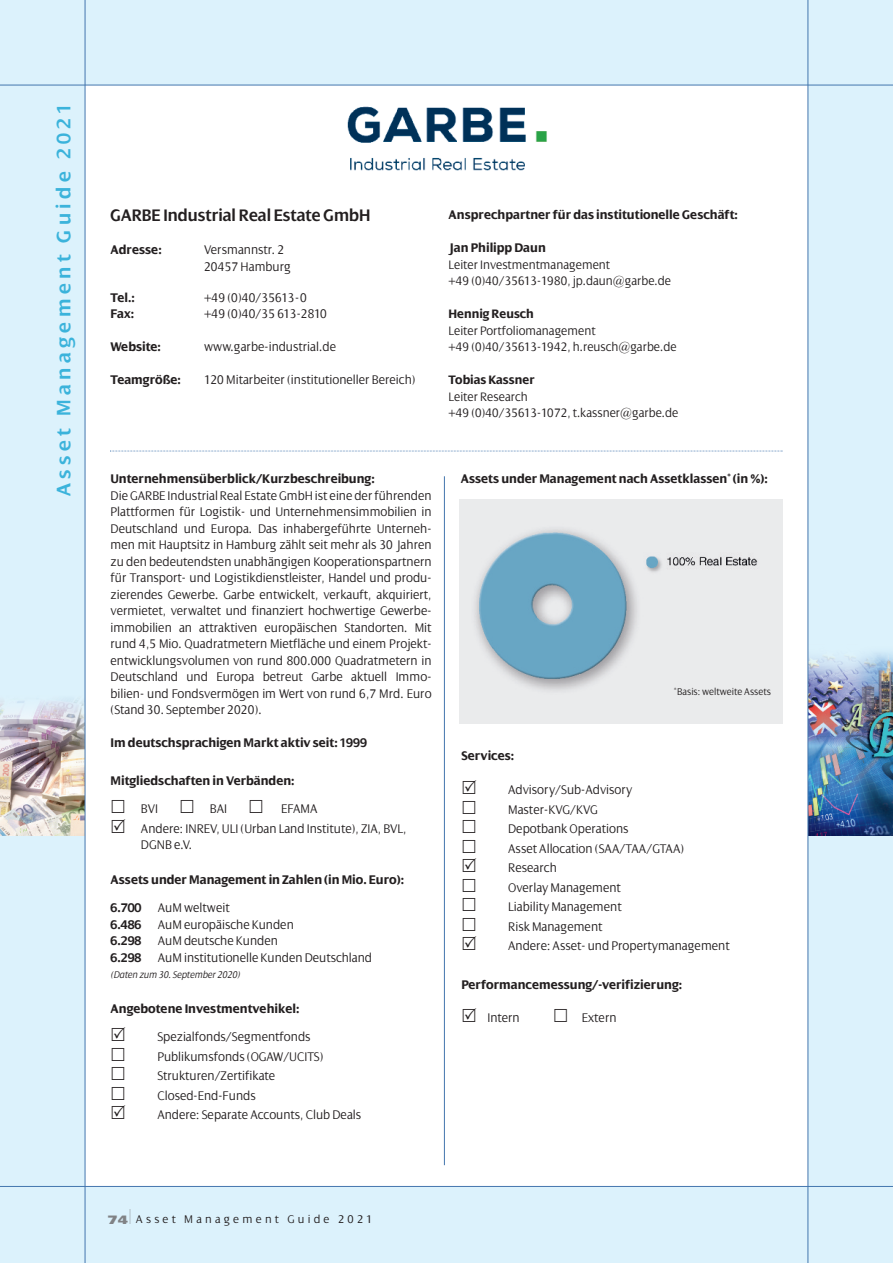
<style>
.page{position:relative;width:893px;height:1263px;background:#dcf2fc}
.page>*{position:absolute;margin:0;border:0;box-sizing:border-box;transform-origin:0 0}
.t1{font:600 21px "Dialog";letter-spacing:.21em;color:#3bb3db}
.t2{font:600 18px "Dialog";color:#231f20;scale:.95 1}
.t3{font:300 13.5px/16.5px "Dialog";color:#231f20;scale:.95 1}
.t4{font:700 13.5px/28.5px "Dialog";color:#231f20;scale:.95 1}
.t5{font:300 13.5px "Dialog";letter-spacing:-.025em;color:#231f20;scale:.95 1}
.t6{font:300 13.2px/16.5px "Dialog";color:#231f20;scale:.95 1}
.t7{font:700 13.2px "Dialog";color:#231f20;scale:.95 1}
.t8{font:300 12px "Dialog";letter-spacing:.265em;color:#231f20}
.t9{font:italic 300 10.5px "Dialog";color:#231f20;scale:.95 1}
.t10{font:300 10.5px "Dialog";color:#231f20;scale:.95 1}
.s1{font-weight:300}
.s2{font-weight:700}
.s3{font-family:"Univers";font-weight:900;font-stretch:expanded;color:#808285}
.s4{font-family:"Helvetica Neue";font-weight:200;font-size:21px;color:#808285}
</style>
<div class="page">
<img style="left:0;top:525px;width:85px;height:310px">
<img style="left:808px;top:511px;width:85px;height:324px">
<div style="left:85px;top:85px;width:723px;height:1101px;background:#fff"></div>
<hr style="left:0;top:85px;width:893px;height:1px;background:#4376ae">
<hr style="left:85px;top:0;width:1px;height:1263px;background:#4376ae">
<hr style="left:807px;top:0;width:1px;height:1263px;background:#4376ae">
<hr style="left:0;top:1186px;width:893px;height:1px;background:#4376ae">
<img style="left:347px;top:106px;width:200px;height:65px">
<svg style="left:110px;top:451px;width:673px;height:1px"></svg>
<img style="left:459px;top:500px;width:323px;height:224px">
<hr style="left:444px;top:476px;width:1px;height:689px;background:#4376ae">
<h1 class="t1" style="left:51px;top:496px;width:394px;rotate:-90deg">Asset Management Guide 2021</h1>
<h2 class="t2" style="left:111px;top:204px;width:275px">GARBE Industrial Real Estate GmbH</h2>
<p class="t4" style="left:111px;top:235px;width:55px">Adresse:</p>
<p class="t3" style="left:204px;top:241px;width:93px">Versmannstr. 2<br>20457 Hamburg</p>
<p class="t4" style="left:111px;top:283px;width:27px">Tel.:</p>
<p class="t3" style="left:204px;top:289px;width:110px">+49 (0)40/35613-0</p>
<p class="t4" style="left:111px;top:299px;width:26px">Fax:</p>
<p class="t5" style="left:204px;top:305px;width:131px">+49 (0)40/35 613-2810</p>
<p class="t4" style="left:111px;top:332px;width:54px">Website:</p>
<p class="t3" style="left:204px;top:338px;width:140px">www.garbe-industrial.de</p>
<p class="t4" style="left:111px;top:365px;width:75px">Teamgröße:</p>
<p class="t3" style="left:204px;top:371px;width:224px">120 Mitarbeiter (institutioneller Bereich)</p>
<p class="t4" style="left:449px;top:200px;width:306px">Ansprechpartner für das institutionelle Geschäft:</p>
<p class="t4" style="left:449px;top:233px;width:104px">Jan Philipp Daun</p>
<p class="t6" style="left:449px;top:256px;width:236px">Leiter Investmentmanagement<br>+49 (0)40/35613-1980, jp.daun@garbe.de</p>
<p class="t7" style="left:449px;top:306px;width:91px">Hennig Reusch</p>
<p class="t6" style="left:449px;top:322px;width:242px">Leiter Portfoliomanagement<br>+49 (0)40/35613-1942, h.reusch@garbe.de</p>
<p class="t7" style="left:449px;top:372px;width:92px">Tobias Kassner</p>
<p class="t6" style="left:449px;top:388px;width:243px">Leiter Research<br>+49 (0)40/35613-1072, t.kassner@garbe.de</p>
<p class="t4" style="left:111px;top:464px;width:279px">Unternehmensüberblick/Kurzbeschreibung:</p>
<p class="t3" style="left:111px;top:487px;width:339px;text-align:justify">Die GARBE Industrial Real Estate GmbHist eine derführenden Plattformen für Logistik- und Unternehmensimmobilien in Deutschland und Europa. Das inhabergeführte Unterneh&shy;men mit Hauptsitz in Hamburg zählt seit mehr als 30 Jahren zu den bedeutendsten unabhängigen Kooperationspartnern für Transport- und Logistikdienstleister, Handel und produ&shy;zierendes Gewerbe. Garbe entwickelt, verkauft, akquiriert, vermietet, verwaltet und finanziert hochwertige Gewerbe&shy;immobilien an attraktiven europäischen Standorten. Mit rund 4,5 Mio. Quadratmetern Mietfläche und einem Projekt&shy;entwicklungsvolumen von rund 800.000 Quadratmetern in Deutschland und Europa betreut Garbe aktuell Immo&shy;bilien- und Fondsvermögen im Wert von rund 6,7 Mrd. Euro (Stand 30. September 2020).</p>
<p class="t4" style="left:111px;top:728px;width:271px">Im deutschsprachigen Markt aktiv seit: 1999</p>
<p class="t4" style="left:111px;top:766px;width:195px">Mitgliedschaften in Verbänden:</p>
<p class="t3" style="left:141px;top:800px;width:20px">BVI</p>
<p class="t3" style="left:210px;top:800px;width:20px">BAI</p>
<p class="t3" style="left:141px;top:799px;width:281px;line-height:19.5px;text-indent:140px">EFAMA<br>Andere: INREV, ULI (Urban Land Institute), ZIA, BVL,</p>
<p class="t3" style="left:141px;top:836px;width:56px">DGNB e.V.</p>
<p class="t4" style="left:111px;top:865px;width:310px">Assets under Management in Zahlen (in Mio. Euro):<br>6.700 <span class="s1">AuM weltweit</span></p>
<p class="t3" style="left:111px;top:916px;width:277px"><span class="s2">6.486</span> AuM europäische Kunden<br><span class="s2">6.298</span> AuM deutsche Kunden<br><span class="s2">6.298</span> AuM institutionelle Kunden Deutschland</p>
<p class="t9" style="left:111px;top:968px;width:138px">(Daten zum 30. September 2020)</p>
<p class="t4" style="left:111px;top:994px;width:200px">Angebotene Investmentvehikel:</p>
<p class="t3" style="left:157px;top:1027px;width:216px;line-height:19.5px">Spezialfonds/Segmentfonds<br>Publikumsfonds (OGAW/UCITS)<br>Strukturen/Zertifikate<br>Closed-End-Funds<br>Andere: Separate Accounts, Club Deals</p>
<p class="t4" style="left:461px;top:464px;width:325px">Assets under Management nach Assetklassen* (in %):</p>
<p class="t10" style="left:674px;top:685px;width:104px">*Basis: weltweite Assets</p>
<p class="t4" style="left:461px;top:741px;width:57px">Services:</p>
<p class="t3" style="left:508px;top:780px;width:235px;line-height:19.5px">Advisory/Sub-Advisory<br>Master-KVG/KVG<br>Depotbank Operations<br>Asset Allocation (SAA/TAA/GTAA)<br>Research<br>Overlay Management<br>Liability Management<br>Risk Management<br>Andere: Asset- und Propertymanagement</p>
<p class="t4" style="left:461px;top:970px;width:234px">Performancemessung/-verifizierung:</p>
<p class="t3" style="left:487px;top:1009px;width:36px">Intern</p>
<p class="t3" style="left:582px;top:1009px;width:38px">Extern</p>
<p class="t8" style="left:108px;top:1212px;width:267px"><span class="s3">74</span><span class="s4">I</span>Asset Management Guide 2021</p>
</div>
